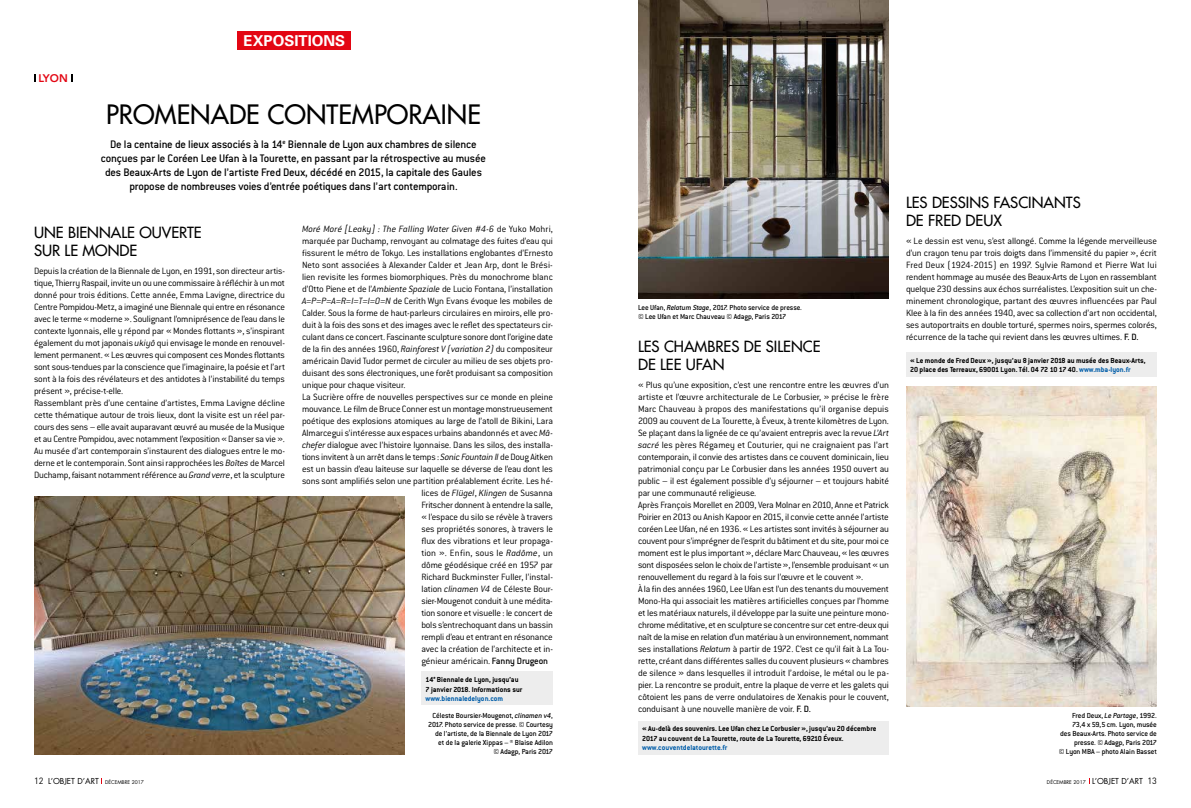
<style>
.page{position:relative;width:1191px;height:808px;background:#fff}
.page>*{position:absolute;margin:0;border:0;box-sizing:border-box;transform-origin:0 0}
.t1{font:500 26px "Futura Std";color:#000}
.t2{font:500 15px "Futura Std";color:#000}
.t3{font:700 15px "Univers";color:#fff}
.t4{font:500 12px/14px "Conduit ITC";letter-spacing:-.015em;color:#000;text-align:center}
.t5{font:800 11px "Avenir";color:#e30613}
.t6{font:300 10px/12px "Conduit ITC";letter-spacing:-.015em;color:#000}
.t7{font:500 8px/9px "Conduit ITC";letter-spacing:-.015em;color:#000;text-align:right}
.t8{font:700 8px/9.6px "Conduit ITC";color:#000}
.t9{font:700 8px "Conduit ITC";color:#005da9}
.t10{font:8px "Futura Std";color:#000}
.t11{font:5px "Futura Std";color:#000}
.s1{font-style:italic}
.s2{font-weight:500}
.s3{color:#005da9}
.s4{font-family:"DIN";font-size:9px}
.s5{font-size:5px}
.s6{font-size:8px}
</style>
<div class="page">
<img style="left:34px;top:496px;width:370px;height:258px">
<img style="left:906px;top:387px;width:251px;height:319px">
<img style="left:638px;top:0;width:251px;height:298px">
<div style="left:906px;top:352px;width:251px;height:24px;background:#ededed"></div>
<div style="left:638px;top:721px;width:251px;height:33px;background:#ededed"></div>
<div style="left:421px;top:671px;width:132px;height:34px;background:#ededed"></div>
<div style="left:238px;top:31px;width:113px;height:19px;background:#e30613"></div>
<p class="t5" style="left:38px;top:72px;width:31px">LYON</p>
<h2 class="t3" style="left:243px;top:32px;width:103px">EXPOSITIONS</h2>
<h1 class="t1" style="left:106px;top:98px;width:376px">PROMENADE CONTEMPORAINE</h1>
<p class="t4" style="left:101px;top:138px;width:387px">De la centaine de lieux associés à la 14<sup>e</sup> Biennale de Lyon aux chambres de silence conçues par le Coréen Lee Ufan à la Tourette, en passant par la rétrospective au musée des Beaux-Arts de Lyon de l’artiste Fred Deux, décédé en 2015, la capitale des Gaules propose de nombreuses voies d’entrée poétiques dans l’art contemporain.</p>
<h2 class="t2" style="left:34px;top:223px;width:169px">UNE BIENNALE OUVERTE</h2>
<p class="t6" style="left:302px;top:223px;width:252px"><span class="s1">Moré Moré [Leaky] : The Falling Water Given #4-6</span> de Yuko Mohri, marquée par Duchamp, renvoyant au colmatage des fuites d’eau qui fissurent le métro de Tokyo. Les installations englobantes d’Ernesto Neto sont associées à Alexander Calder et Jean Arp, dont le Brési&shy;lien revisite les formes biomorphiques. Près du monochrome blanc d’Otto Piene et de l’<span class="s1">Ambiente Spaziale</span> de Lucio Fontana, l’installation <span class="s1">A=P=P=A=R=I=T=I=O=N</span> de Cerith Wyn Evans évoque les mobiles de Calder. Sous la forme de haut-parleurs circulaires en miroirs, elle pro&shy;duit à la fois des sons et des images avec le reflet des spectateurs cir&shy;culant dans ce concert. Fascinante sculpture sonore dont l’origine date de la fin des années 1960, <span class="s1">Rainforest V (variation 2)</span> du compositeur américain David Tudor permet de circuler au milieu de ses objets pro&shy;duisant des sons électroniques, une forêt produisant sa composition unique pour chaque visiteur.<br>La Sucrière offre de nouvelles perspectives sur ce monde en pleine mouvance. Le film de Bruce Conner est un montage monstrueusement poétique des explosions atomiques au large de l’atoll de Bikini, Lara Almarcegui s’intéresse aux espaces urbains abandonnés et avec <span class="s1">Mâ&shy;chefer</span> dialogue avec l’histoire lyonnaise. Dans les silos, des installa&shy;tions invitent à un arrêt dans le temps : <span class="s1">Sonic Fountain II</span> de Doug Aitken est un bassin d’eau laiteuse sur laquelle se déverse de l’eau dont les sons sont amplifiés selon une partition préalablement écrite. Les hé-</p>
<h2 class="t2" style="left:34px;top:241px;width:105px">SUR LE MONDE</h2>
<p class="t6" style="left:34px;top:265px;width:252px">Depuis la création de la Biennale de Lyon, en 1991, son directeur artis&shy;tique, Thierry Raspail, invite un ou une commissaire à réfléchir à un mot donné pour trois éditions. Cette année, Emma Lavigne, directrice du Centre Pompidou-Metz, a imaginé une Biennale qui entre en résonance avec le terme « moderne ». Soulignant l’omniprésence de l’eau dans le contexte lyonnais, elle y répond par « Mondes flottants », s’inspirant également du mot japonais <span class="s1">ukiyô</span> qui envisage le monde en renouvel&shy;lement permanent. « Les œuvres qui composent ces Mondes flottants sont sous-tendues par la conscience que l’imaginaire, la poésie et l’art sont à la fois des révélateurs et des antidotes à l’instabilité du temps présent », précise-t-elle.<br>Rassemblant près d’une centaine d’artistes, Emma Lavigne décline cette thématique autour de trois lieux, dont la visite est un réel par&shy;cours des sens – elle avait auparavant œuvré au musée de la Musique et au Centre Pompidou, avec notamment l’exposition « Danser sa vie ».<br>Au musée d’art contemporain s’instaurent des dialogues entre le mo&shy;derne et le contemporain. Sont ainsi rapprochées les <span class="s1">Boîtes</span> de Marcel Duchamp, faisant notamment référence au <span class="s1">Grand verre</span>, et la sculpture</p>
<p class="t6" style="left:421px;top:487px;width:133px;text-align:justify">lices de <span class="s1">Flügel</span>, <span class="s1">Klingen</span> de Susanna Fritscher donnent à entendre la salle, « l’espace du silo se révèle à travers ses propriétés sonores, à travers le flux des vibrations et leur propaga&shy;tion ». Enfin, sous le <span class="s1">Radôme</span>, un dôme géodésique créé en 1957 par Richard Buckminster Fuller, l’instal&shy;lation <span class="s1">clinamen V4</span> de Céleste Bour&shy;sier-Mougenot conduit à une médita&shy;tion sonore et visuelle : le concert de bols s’entrechoquant dans un bassin rempli d’eau et entrant en résonance avec la création de l’architecte et in&shy;génieur américain. <span class="s2">Fanny Drugeon</span></p>
<p class="t8" style="left:425px;top:674px;width:98px">14<sup>e</sup> Biennale de Lyon, jusqu’au<br>7 janvier 2018. Informations sur</p>
<p class="t9" style="left:425px;top:694px;width:79px">www.biennaledelyon.com</p>
<p class="t7" style="left:428px;top:711px;width:126px">Céleste Boursier-Mougenot, <span class="s1">clinamen v4</span>, 2017. Photo service de presse. © Courtesy de l’artiste, de la Biennale de Lyon 2017 et de la galerie Xippas – ® Blaise Adilon<br>© Adagp, Paris 2017</p>
<p class="t7" style="left:638px;top:303px;width:165px;text-align:left">Lee Ufan, <span class="s1">Relatum Stage</span>, 2017. Photo service de presse. © Lee Ufan et Marc Chauveau © Adagp, Paris 2017</p>
<h2 class="t2" style="left:638px;top:337px;width:184px">LES CHAMBRES DE SILENCE</h2>
<h2 class="t2" style="left:638px;top:355px;width:88px">DE LEE UFAN</h2>
<p class="t6" style="left:638px;top:379px;width:252px">« Plus qu’une exposition, c’est une rencontre entre les œuvres d’un artiste et l’œuvre architecturale de Le Corbusier, » précise le frère Marc Chauveau à propos des manifestations qu’il organise depuis 2009 au couvent de La Tourette, à Éveux, à trente kilomètres de Lyon.<br>Se plaçant dans la lignée de ce qu’avaient entrepris avec la revue <span class="s1">L’Art sacré</span> les pères Régamey et Couturier, qui ne craignaient pas l’art contemporain, il convie des artistes dans ce couvent dominicain, lieu patrimonial conçu par Le Corbusier dans les années 1950 ouvert au public – il est également possible d’y séjourner – et toujours habité par une communauté religieuse.<br>Après François Morellet en 2009, Vera Molnar en 2010, Anne et Patrick Poirier en 2013 ou Anish Kapoor en 2015, il convie cette année l’artiste coréen Lee Ufan, né en 1936. «Les artistes sont invités à séjourner au couvent pour s’imprégner de l’esprit du bâtiment et du site, pour moi ce moment est le plus important», déclare Marc Chauveau, « les œuvres sont disposées selon le choix de l’artiste», l’ensemble produisant «un renouvellement du regard à la fois sur l’œuvre et le couvent ».<br>À la fin des années 1960, Lee Ufan est l’un des tenants du mouvement Mono-Ha qui associait les matières artificielles conçues par l’homme et les matériaux naturels, il développe par la suite une peinture mono&shy;chrome méditative, et en sculpture se concentre sur cet entre-deux qui naît de la mise en relation d’un matériau à un environnement, nommant ses installations <span class="s1">Relatum</span> à partir de 1972. C’est ce qu’il fait à La Tou&shy;rette, créant dans différentes salles du couvent plusieurs « chambres de silence » dans lesquelles il introduit l’ardoise, le métal ou le pa&shy;pier. La rencontre se produit, entre la plaque de verre et les galets qui côtoient les pans de verre ondulatoires de Xenakis pour le couvent, conduisant à une nouvelle manière de voir. <span class="s2">F. D.</span></p>
<p class="t8" style="left:642px;top:723px;width:236px">« Au-delà des souvenirs. Lee Ufan chez Le Corbusier », jusqu’au 20 décembre<br>2017 au couvent de La Tourette, route de La Tourette, 69210 Éveux.</p>
<p class="t9" style="left:642px;top:743px;width:86px">www.couventdelatourette.fr</p>
<h2 class="t2" style="left:906px;top:193px;width:176px">LES DESSINS FASCINANTS</h2>
<h2 class="t2" style="left:906px;top:211px;width:97px">DE FRED DEUX</h2>
<p class="t6" style="left:906px;top:235px;width:252px;text-align:justify">« Le dessin est venu, s’est allongé. Comme la légende merveilleuse d’un crayon tenu par trois doigts dans l’immensité du papier », écrit Fred Deux (1924-2015) en 1997. Sylvie Ramond et Pierre Wat lui rendent hommage au musée des Beaux-Arts de Lyon en rassemblant quelque 230 dessins aux échos surréalistes. L’exposition suit un che&shy;minement chronologique, partant des œuvres influencées par Paul Klee à la fin des années 1940, avec sa collection d’art non occidental, ses autoportraits en double torturé, spermes noirs, spermes colorés, récurrence de la tache qui revient dans les œuvres ultimes. <span class="s2">F. D.</span></p>
<p class="t8" style="left:910px;top:355px;width:237px">« Le monde de Fred Deux », jusqu’au 8 janvier 2018 au musée des Beaux-Arts,<br>20 place des Terreaux, 69001 Lyon. Tél. 04 72 10 17 40. <span class="s3">www.mba-lyon.fr</span></p>
<p class="t7" style="left:1058px;top:711px;width:100px">Fred Deux, <span class="s1">Le Partage</span>, 1992.<br>73,4 x 59,5 cm. Lyon, musée<br>des Beaux-Arts. Photo service de presse. © Adagp, Paris 2017<br>© Lyon MBA – photo Alain Basset</p>
<p class="t10" style="left:34px;top:776px;width:111px"><span class="s4">12</span> L’OBJET D’ART <span class="s5">DÉCEMBRE 2017</span></p>
<p class="t11" style="left:1047px;top:779px;width:111px">DÉCEMBRE 2017 <span class="s6">L’OBJET D’ART</span> <span class="s4">13</span></p>
</div>
